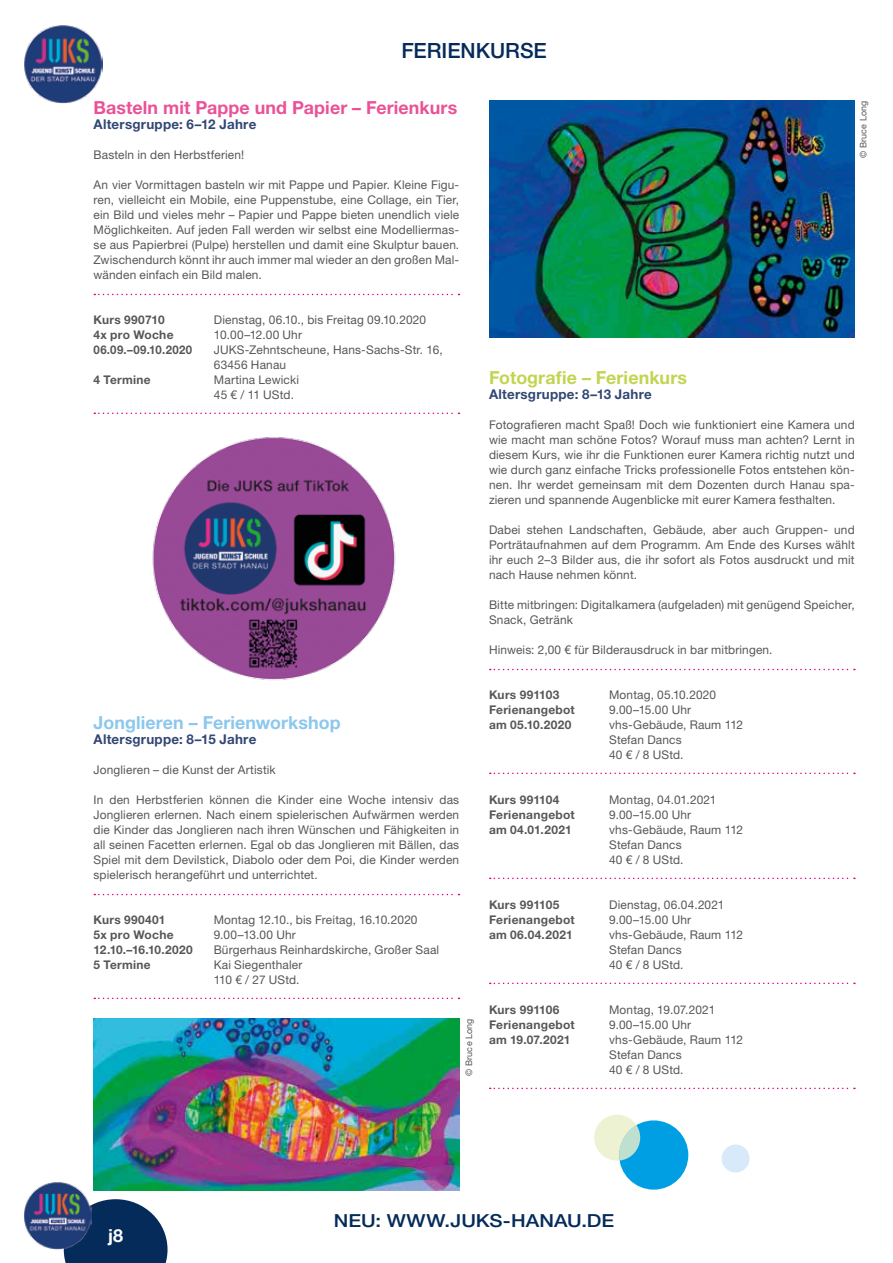
<style>
.page{position:relative;width:893px;height:1263px;background:#fff}
.page>*{position:absolute;margin:0;border:0;box-sizing:border-box;transform-origin:0 0}
.t1{font:500 21px "Helvetica Neue LT Std";color:#042b5a}
.t2{font:700 18px "Helvetica Neue LT Std";letter-spacing:.005em;color:#ea5197}
.t3{font:700 18px "Helvetica Neue LT Std";letter-spacing:.005em;color:#8cc7ee}
.t4{font:500 18px "Helvetica Neue LT Std";color:#042b5a;scale:1.12 1}
.t5{font:700 18px "Helvetica Neue LT Std";letter-spacing:.005em;color:#c2d450}
.t6{font:700 18px "Helvetica Neue LT Std";color:#fff}
.t7{font:700 13.5px "Helvetica Neue LT Std";letter-spacing:.02em;color:#324774}
.t8{font:12px/15px "Helvetica Neue LT Std";letter-spacing:.015em;color:#575756}
.t9{font:700 12px "Helvetica Neue LT Std";letter-spacing:.025em;color:#575756}
.t10{font:700 12px "Helvetica Neue LT Std";letter-spacing:.025em;color:#575756;scale:.95 1}
.t11{font:700 12px "Helvetica Neue LT Std";letter-spacing:-.01em;color:#575756}
.t12{font:9px "Helvetica Neue LT Std";letter-spacing:.025em;color:#575756}
</style>
<div class="page">
<svg style="left:64px;top:1199px;width:104px;height:64px;background:#23456e"></svg>
<img style="left:24px;top:25px;width:79px;height:78px">
<img style="left:24px;top:1182px;width:68px;height:67px">
<svg style="left:94px;top:294px;width:365px;height:1px"></svg>
<svg style="left:94px;top:413px;width:365px;height:1px"></svg>
<svg style="left:94px;top:894px;width:365px;height:1px"></svg>
<svg style="left:94px;top:998px;width:365px;height:1px"></svg>
<svg style="left:490px;top:669px;width:365px;height:1px"></svg>
<svg style="left:490px;top:773px;width:365px;height:1px"></svg>
<svg style="left:490px;top:878px;width:365px;height:1px"></svg>
<svg style="left:490px;top:983px;width:365px;height:1px"></svg>
<svg style="left:490px;top:1088px;width:365px;height:1px"></svg>
<img style="left:152px;top:437px;width:244px;height:243px">
<div style="left:619px;top:1120px;width:69px;height:69px;background:#009fe3;border-radius:50%"></div>
<svg style="left:594px;top:1114px;width:46px;height:47px"></svg>
<div style="left:722px;top:1144px;width:28px;height:28px;background:#d8eafa;border-radius:50%"></div>
<img style="left:94px;top:1018px;width:365px;height:172px">
<img style="left:489px;top:101px;width:366px;height:237px">
<h1 class="t1" style="left:401px;top:38px;width:147px">FERIENKURSE</h1>
<h2 class="t2" style="left:94px;top:96px;width:365px">Basteln mit Pappe und Papier – Ferienkurs</h2>
<p class="t7" style="left:94px;top:116px;width:164px">Altersgruppe: 6–12 Jahre</p>
<p class="t8" style="left:94px;top:147px;width:152px">Basteln in den Herbstferien!</p>
<p class="t8" style="left:94px;top:177px;width:367px;text-align:justify">An vier Vormittagen basteln wir mit Pappe und Papier. Kleine Figu&shy;ren, vielleicht ein Mobile, eine Puppenstube, eine Collage, ein Tier, ein Bild und vieles mehr – Papier und Pappe bieten unendlich viele Möglichkeiten. Auf jeden Fall werden wir selbst eine Modelliermas&shy;se aus Papierbrei (Pulpe) herstellen und damit eine Skulptur bauen.<br>Zwischendurch könnt ihr auch immer mal wieder an den großen Mal&shy;wänden einfach ein Bild malen.</p>
<p class="t9" style="left:94px;top:312px;width:73px">Kurs 990710</p>
<p class="t8" style="left:214px;top:312px;width:214px">Dienstag, 06.10., bis Freitag 09.10.2020</p>
<p class="t9" style="left:94px;top:327px;width:82px">4x pro Woche</p>
<p class="t8" style="left:214px;top:327px;width:90px">10.00–12.00 Uhr</p>
<p class="t10" style="left:94px;top:342px;width:105px">06.09.–09.10.2020</p>
<p class="t8" style="left:214px;top:342px;width:230px">JUKS-Zehntscheune, Hans-Sachs-Str. 16,<br>63456 Hanau</p>
<p class="t9" style="left:94px;top:372px;width:59px">4 Termine</p>
<p class="t8" style="left:214px;top:372px;width:87px">Martina Lewicki<br>45 € / 11 UStd.</p>
<h2 class="t3" style="left:94px;top:711px;width:249px">Jonglieren – Ferienworkshop</h2>
<p class="t7" style="left:94px;top:731px;width:164px">Altersgruppe: 8–15 Jahre</p>
<p class="t8" style="left:94px;top:762px;width:184px">Jonglieren – die Kunst der Artistik</p>
<p class="t8" style="left:94px;top:792px;width:367px;text-align:justify">In den Herbstferien können die Kinder eine Woche intensiv das Jonglieren erlernen. Nach einem spielerischen Aufwärmen werden die Kinder das Jonglieren nach ihren Wünschen und Fähigkeiten in all seinen Facetten erlernen. Egal ob das Jonglieren mit Bällen, das Spiel mit dem Devilstick, Diabolo oder dem Poi, die Kinder werden spielerisch herangeführt und unterrichtet.</p>
<p class="t9" style="left:94px;top:912px;width:74px">Kurs 990401</p>
<p class="t8" style="left:214px;top:912px;width:205px">Montag 12.10., bis Freitag, 16.10.2020</p>
<p class="t9" style="left:94px;top:927px;width:82px">5x pro Woche</p>
<p class="t8" style="left:214px;top:927px;width:84px">9.00–13.00 Uhr</p>
<p class="t11" style="left:94px;top:942px;width:101px">12.10.–16.10.2020</p>
<p class="t8" style="left:214px;top:942px;width:227px">Bürgerhaus Reinhardskirche, Großer Saal</p>
<p class="t9" style="left:94px;top:957px;width:59px">5 Termine</p>
<p class="t8" style="left:214px;top:957px;width:90px">Kai Siegenthaler<br>110 € / 27 UStd.</p>
<p class="t12" style="left:463px;top:1076px;width:59px;rotate:-90deg">© Bruce Long</p>
<p class="t12" style="left:858px;top:158px;width:59px;rotate:-90deg">© Bruce Long</p>
<h2 class="t5" style="left:489px;top:366px;width:200px">Fotografie – Ferienkurs</h2>
<p class="t7" style="left:489px;top:386px;width:164px">Altersgruppe: 8–13 Jahre</p>
<p class="t8" style="left:489px;top:417px;width:367px;text-align:justify">Fotografieren macht Spaß! Doch wie funktioniert eine Kamera und wie macht man schöne Fotos? Worauf muss man achten? Lernt in diesem Kurs, wie ihr die Funktionen eurer Kamera richtig nutzt und wie durch ganz einfache Tricks professionelle Fotos entstehen kön&shy;nen. Ihr werdet gemeinsam mit dem Dozenten durch Hanau spa&shy;zieren und spannende Augenblicke mit eurer Kamera festhalten.</p>
<p class="t8" style="left:489px;top:522px;width:367px;text-align:justify">Dabei stehen Landschaften, Gebäude, aber auch Gruppen- und Porträtaufnahmen auf dem Programm. Am Ende des Kurses wählt ihr euch 2–3 Bilder aus, die ihr sofort als Fotos ausdruckt und mit nach Hause nehmen könnt.</p>
<p class="t8" style="left:489px;top:597px;width:367px">Bitte mitbringen: Digitalkamera (aufgeladen) mit genügend Speicher,<br>Snack, Getränk</p>
<p class="t8" style="left:489px;top:642px;width:285px">Hinweis: 2,00 € für Bilderausdruck in bar mitbringen.</p>
<p class="t9" style="left:489px;top:687px;width:72px">Kurs 991103</p>
<p class="t8" style="left:609px;top:687px;width:109px">Montag, 05.10.2020</p>
<p class="t9" style="left:489px;top:702px;width:87px">Ferienangebot</p>
<p class="t8" style="left:609px;top:702px;width:84px">9.00–15.00 Uhr</p>
<p class="t9" style="left:489px;top:717px;width:84px">am 05.10.2020</p>
<p class="t8" style="left:609px;top:717px;width:135px">vhs-Gebäude, Raum 112<br>Stefan Dancs<br>40 € / 8 UStd.</p>
<p class="t9" style="left:489px;top:792px;width:72px">Kurs 991104</p>
<p class="t8" style="left:609px;top:792px;width:109px">Montag, 04.01.2021</p>
<p class="t9" style="left:489px;top:807px;width:87px">Ferienangebot</p>
<p class="t8" style="left:609px;top:807px;width:84px">9.00–15.00 Uhr</p>
<p class="t9" style="left:489px;top:822px;width:84px">am 04.01.2021</p>
<p class="t8" style="left:609px;top:822px;width:135px">vhs-Gebäude, Raum 112<br>Stefan Dancs<br>40 € / 8 UStd.</p>
<p class="t9" style="left:489px;top:897px;width:72px">Kurs 991105</p>
<p class="t8" style="left:609px;top:897px;width:117px">Dienstag, 06.04.2021</p>
<p class="t9" style="left:489px;top:912px;width:87px">Ferienangebot</p>
<p class="t8" style="left:609px;top:912px;width:84px">9.00–15.00 Uhr</p>
<p class="t9" style="left:489px;top:927px;width:85px">am 06.04.2021</p>
<p class="t8" style="left:609px;top:927px;width:135px">vhs-Gebäude, Raum 112<br>Stefan Dancs<br>40 € / 8 UStd.</p>
<p class="t9" style="left:489px;top:1002px;width:72px">Kurs 991106</p>
<p class="t8" style="left:609px;top:1002px;width:108px">Montag, 19.07.2021</p>
<p class="t9" style="left:489px;top:1017px;width:87px">Ferienangebot</p>
<p class="t8" style="left:609px;top:1017px;width:84px">9.00–15.00 Uhr</p>
<p class="t9" style="left:489px;top:1032px;width:83px">am 19.07.2021</p>
<p class="t8" style="left:609px;top:1032px;width:135px">vhs-Gebäude, Raum 112<br>Stefan Dancs<br>40 € / 8 UStd.</p>
<h2 class="t6" style="left:108px;top:1224px;width:17px">j8</h2>
<h2 class="t4" style="left:334px;top:1210px;width:252px">NEU: WWW.JUKS-HANAU.DE</h2>
</div>
